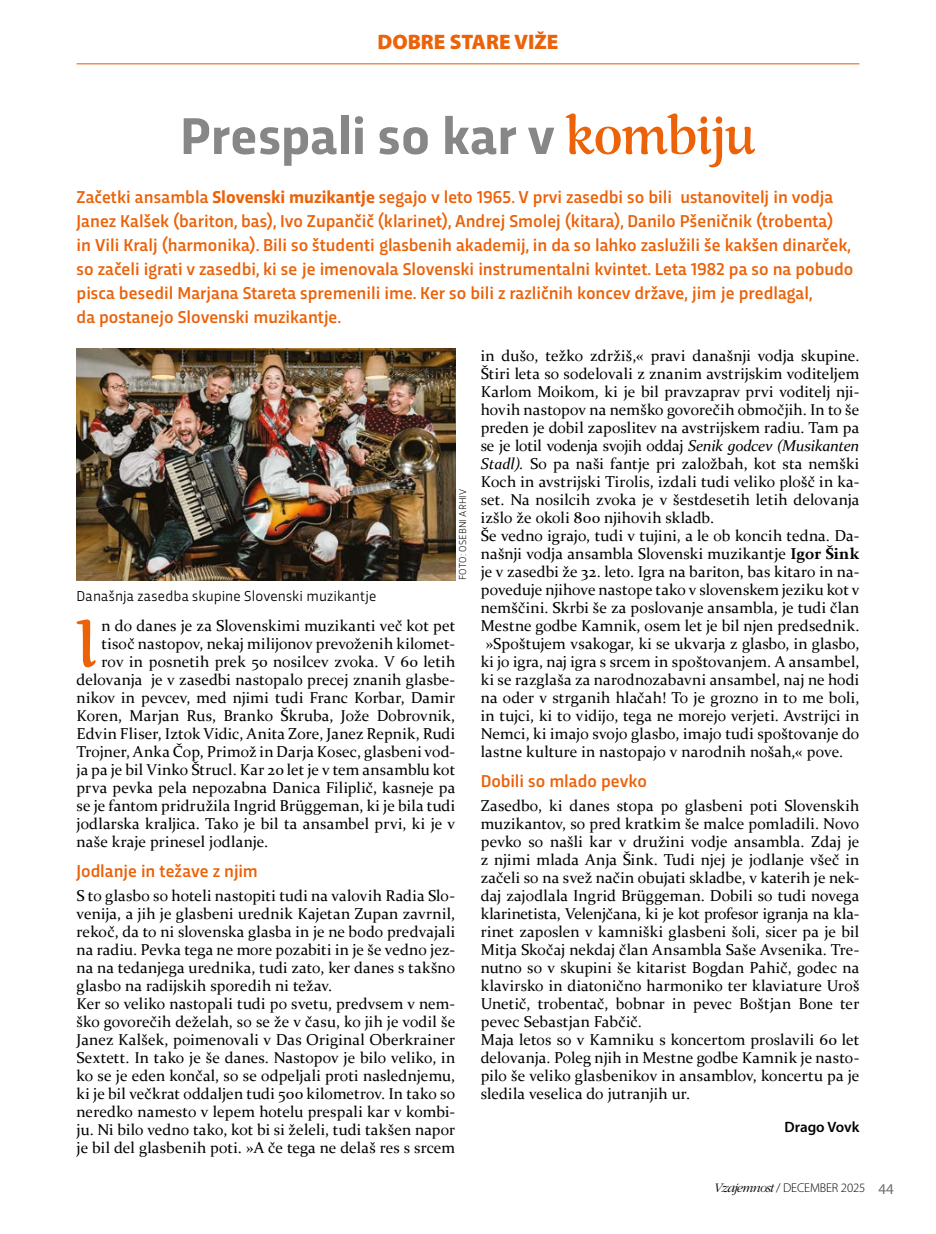
<style>
.page{position:relative;width:936px;height:1234px;background:#fff}
.page>*{position:absolute;margin:0;border:0;box-sizing:border-box;transform-origin:0 0}
.t1{font:67.35px "Rumba Std Large";color:#eb6209}
.t2{font:700 54px "Trasandina";color:#878787}
.t3{font:900 21px "Myriad Pro";color:#eb6209}
.t4{font:500 18px/24px "Trasandina";color:#eb6209}
.t5{font:15.75px/18px "Constantia";letter-spacing:.005em;color:#000}
.t6{font:15px "Trasandina";letter-spacing:.01em;color:#000}
.t7{font:600 15px "Myriad Pro";color:#000}
.t8{font:300 12.75px "Myriad Pro";letter-spacing:-.01em;color:#000}
.t9{font:300 10.5px "Trasandina";letter-spacing:.025em;color:#000}
.s1{font-family:"Rumba Std Large";font-weight:400;color:#eb6209}
.s2{font-weight:700}
.s3{font-style:italic}
.s4{font-family:"ITC Garamond Std";font-style:italic;font-size:13.5px}
.s5{font-weight:400;font-size:15px;color:#706f6f}
</style>
<div class="page">
<hr style="left:77px;top:63px;width:782px;height:1px;background:#eb6209">
<img style="left:77px;top:349px;width:378px;height:231px">
<h3 class="t3" style="left:377px;top:28px;width:182px">DOBRE STARE VIŽE</h3>
<h2 class="t2" style="left:180px;top:96px;width:577px">Prespali so kar v <span class="s1">kombiju</span></h2>
<p class="t4" style="left:77px;top:183px;width:778px">Začetki ansambla <span class="s2">Slovenski muzikantje</span> segajo v leto 1965. V prvi zasedbi so bili ustanovitelj in vodja Janez Kalšek (bariton, bas), Ivo Zupančič (klarinet), Andrej Smolej (kitara), Danilo Pšeničnik (trobenta)<br>in Vili Kralj (harmonika). Bili so študenti glasbenih akademij, in da so lahko zaslužili še kakšen dinarček, so začeli igrati v zasedbi, ki se je imenovala Slovenski instrumentalni kvintet. Leta 1982 pa so na pobudo pisca besedil Marjana Stareta spremenili ime. Ker so bili z različnih koncev države, jim je predlagal,<br>da postanejo Slovenski muzikantje.</p>
<p class="t6" style="left:77px;top:584px;width:301px">Današnja zasedba skupine Slovenski muzikantje</p>
<p class="t9" style="left:455px;top:580px;width:93px;rotate:-90deg">FOTO: OSEBNI ARHIV</p>
<h1 class="t1" style="left:74px;top:604px;width:25px">I</h1>
<p class="t5" style="left:101px;top:615px;width:355px">n do danes je za Slovenskimi muzikanti več kot pet</p>
<p class="t5" style="left:101px;top:633px;width:355px">tisoč nastopov, nekaj milijonov prevoženih kilomet-</p>
<p class="t5" style="left:101px;top:651px;width:355px">rov in posnetih prek 50 nosilcev zvoka. V 60 letih</p>
<p class="t5" style="left:77px;top:669px;width:380px">delovanja je v zasedbi nastopalo precej znanih glasbe-</p>
<p class="t5" style="left:77px;top:687px;width:380px">nikov in pevcev, med njimi tudi Franc Korbar, Damir</p>
<p class="t5" style="left:77px;top:705px;width:380px">Koren, Marjan Rus, Branko Škruba, Jože Dobrovnik,</p>
<p class="t5" style="left:77px;top:723px;width:380px">Edvin Fliser, Iztok Vidic, Anita Zore, Janez Repnik, Rudi</p>
<p class="t5" style="left:77px;top:741px;width:380px">Trojner, Anka Čop, Primož in Darja Kosec, glasbeni vod-</p>
<p class="t5" style="left:77px;top:759px;width:380px">ja pa je bil Vinko Štrucl. Kar 20 let je v tem ansamblu kot</p>
<p class="t5" style="left:77px;top:777px;width:380px">prva pevka pela nepozabna Danica Filiplič, kasneje pa</p>
<p class="t5" style="left:77px;top:795px;width:380px">se je fantom pridružila Ingrid Brüggeman, ki je bila tudi</p>
<p class="t5" style="left:77px;top:813px;width:380px">jodlarska kraljica. Tako je bil ta ansambel prvi, ki je v</p>
<p class="t5" style="left:77px;top:831px;width:193px">naše kraje prinesel jodlanje.</p>
<p class="t4" style="left:77px;top:857px;width:183px">Jodlanje in težave z njim</p>
<p class="t5" style="left:77px;top:885px;width:380px">S to glasbo so hoteli nastopiti tudi na valovih Radia Slo&shy;venija, a jih je glasbeni urednik Kajetan Zupan zavrnil, rekoč, da to ni slovenska glasba in je ne bodo predvajali na radiu. Pevka tega ne more pozabiti in je še vedno jez&shy;na na tedanjega urednika, tudi zato, ker danes s takšno glasbo na radijskih sporedih ni težav.<br>Ker so veliko nastopali tudi po svetu, predvsem v nem&shy;ško govorečih deželah, so se že v času, ko jih je vodil še Janez Kalšek, poimenovali v Das Original Oberkrainer Sextett. In tako je še danes. Nastopov je bilo veliko, in ko se je eden končal, so se odpeljali proti naslednjemu, ki je bil večkrat oddaljen tudi 500 kilometrov. In tako so neredko namesto v lepem hotelu prespali kar v kombi&shy;ju. Ni bilo vedno tako, kot bi si želeli, tudi takšen napor je bil del glasbenih poti. »A če tega ne delaš res s srcem</p>
<p class="t5" style="left:480px;top:345px;width:380px">in dušo, težko zdržiš,« pravi današnji vodja skupine.<br>Štiri leta so sodelovali z znanim avstrijskim voditeljem Karlom Moikom, ki je bil pravzaprav prvi voditelj nji&shy;hovih nastopov na nemško govorečih območjih. In to še preden je dobil zaposlitev na avstrijskem radiu. Tam pa se je lotil vodenja svojih oddaj <span class="s3">Senik godcev (Musikanten Stadl).</span> So pa naši fantje pri založbah, kot sta nemški Koch in avstrijski Tirolis, izdali tudi veliko plošč in ka&shy;set. Na nosilcih zvoka je v šestdesetih letih delovanja izšlo že okoli 800 njihovih skladb.<br>Še vedno igrajo, tudi v tujini, a le ob koncih tedna. Da&shy;našnji vodja ansambla Slovenski muzikantje <span class="s2">Igor Šink </span>je v zasedbi že 32. leto. Igra na bariton, bas kitaro in na&shy;poveduje njihove nastope tako v slovenskem jeziku kot v nemščini. Skrbi še za poslovanje ansambla, je tudi član Mestne godbe Kamnik, osem let je bil njen predsednik. »Spoštujem vsakogar, ki se ukvarja z glasbo, in glasbo, ki jo igra, naj igra s srcem in spoštovanjem. A ansambel, ki se razglaša za narodnozabavni ansambel, naj ne hodi na oder v strganih hlačah! To je grozno in to me boli, in tujci, ki to vidijo, tega ne morejo verjeti. Avstrijci in Nemci, ki imajo svojo glasbo, imajo tudi spoštovanje do lastne kulture in nastopajo v narodnih nošah,« pove.</p>
<p class="t4" style="left:480px;top:767px;width:168px">Dobili so mlado pevko</p>
<p class="t5" style="left:480px;top:795px;width:380px">Zasedbo, ki danes stopa po glasbeni poti Slovenskih muzikantov, so pred kratkim še malce pomladili. Novo pevko so našli kar v družini vodje ansambla. Zdaj je z njimi mlada Anja Šink. Tudi njej je jodlanje všeč in začeli so na svež način obujati skladbe, v katerih je nek&shy;daj zajodlala Ingrid Brüggeman. Dobili so tudi novega klarinetista, Velenjčana, ki je kot profesor igranja na kla&shy;rinet zaposlen v kamniški glasbeni šoli, sicer pa je bil Mitja Skočaj nekdaj član Ansambla Saše Avsenika. Tre&shy;nutno so v skupini še kitarist Bogdan Pahič, godec na klavirsko in diatonično harmoniko ter klaviature Uroš Unetič, trobentač, bobnar in pevec Boštjan Bone ter pevec Sebastjan Fabčič.<br>Maja letos so v Kamniku s koncertom proslavili 60 let delovanja. Poleg njih in Mestne godbe Kamnik je nasto&shy;pilo še veliko glasbenikov in ansamblov, koncertu pa je sledila veselica do jutranjih ur.</p>
<p class="t7" style="left:784px;top:1117px;width:76px">Drago Vovk</p>
<p class="t8" style="left:713px;top:1179px;width:182px"><span class="s4">Vzajemnost</span> / DECEMBER 2025 <span class="s5">44</span></p>
</div>
